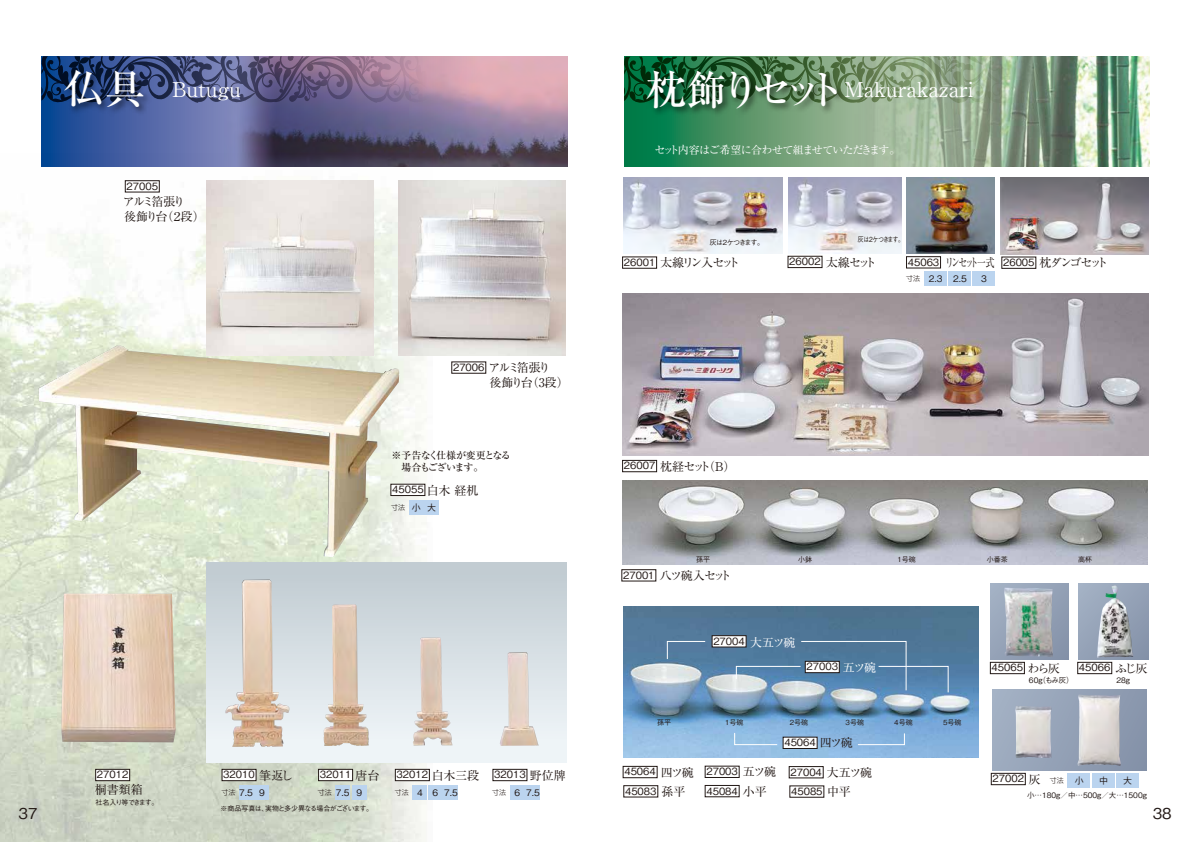
<style>
.page{position:relative;width:1191px;height:842px;background:#fff}
.page>*{position:absolute;margin:0;border:0;box-sizing:border-box;transform-origin:0 0}
.t1{font:20.4px "Ryumin Pro";color:#fff}
.t2{font:500 15px "Gothic BBB Pro";color:#221815}
.t3{font:12px "Ryumin Pro";letter-spacing:-.175em;color:#221815}
.t4{font:12px/15px "Ryumin Pro";letter-spacing:-.195em;color:#221815}
.t5{font:12px "Ryumin Pro";letter-spacing:-.2em;color:#221815}
.t6{font:12px "Ryumin Pro";letter-spacing:-.11em;color:#221815}
.t7{font:12px "Ryumin Pro";letter-spacing:-.21em;color:#221815;scale:.73 1}
.t8{font:12px "Ryumin Pro";letter-spacing:-.11em;color:#fff}
.t9{font:11px "Ryumin Pro";letter-spacing:-.085em;color:#fff}
.t10{font:500 10px/19.3px "Gothic BBB Pro";color:#221815}
.t11{font:500 10px/12px "Ryumin Pro";letter-spacing:-.115em;color:#221815}
.t12{font:500 9px "Gothic BBB Pro";color:#221815}
.t13{font:500 7.5px "Gothic BBB Pro";color:#221815}
.t14{font:500 7px "Gothic BBB Pro";letter-spacing:-.065em;color:#221815}
.t15{font:500 7px "Gothic BBB Pro";letter-spacing:-.085em;color:#221815}
.t16{font:500 7px "Gothic BBB Pro";letter-spacing:-.15em;color:#221815}
.t17{font:500 7px "Gothic BBB Pro";letter-spacing:-.065em;color:#221815;scale:.85 1}
.t18{font:300 7px "Shin Go";color:#221815}
.s1{font-weight:500;font-size:40.9px}
.s2{font-family:"Ryumin Pro";font-weight:400;font-size:12px}
.s3{font-family:"Gothic BBB Pro";font-weight:500;font-size:9px}
.s4{font-family:"Gothic BBB Pro";font-weight:500;font-size:10px}
.s5{font-family:"Shin Go";font-weight:300;font-size:7px}
</style>
<div class="page">
<img style="left:0;top:56px;width:1150px;height:786px">
<h1 class="t1" style="left:63px;top:73px;width:179px"><span class="s1">仏具</span> Butugu</h1>
<h1 class="t1" style="left:645px;top:73px;width:329px"><span class="s1">枕飾りセット</span>Makurakazari</h1>
<p class="t10" style="left:126px;top:175px;width:33px">27005</p>
<p class="t4" style="left:123px;top:193px;width:84px">アルミ箔張り<br>後飾り台（２段）</p>
<p class="t4" style="left:488px;top:360px;width:82px">アルミ箔張り<br>後飾り台（3段）</p>
<p class="t10" style="left:453px;top:356px;width:33px">27006</p>
<p class="t11" style="left:391px;top:449px;width:121px">※予告なく仕様が変更となる　場合もございます。</p>
<p class="t10" style="left:392px;top:479px;width:88px">45055 <span class="s2">白木 経机</span></p>
<p class="t18" style="left:391px;top:503px;width:47px">寸法 <span class="s3">小大</span></p>
<p class="t9" style="left:654px;top:141px;width:247px">セット内容はご希望に合わせて組ませていただきます。</p>
<p class="t14" style="left:709px;top:236px;width:56px">灰は2ケつきます。</p>
<p class="t17" style="left:858px;top:234px;width:56px">灰は2ケつきます。</p>
<p class="t3" style="left:624px;top:253px;width:118px"><span class="s4">26001</span> 太線リン入セット</p>
<p class="t10" style="left:789px;top:251px;width:89px">26002 <span class="s2">太線セット</span></p>
<p class="t7" style="left:907px;top:253px;width:120px"><span class="s4">45063</span> リンセット一式</p>
<p class="t12" style="left:906px;top:272px;width:62px"><span class="s5">寸法</span> 2.3 2.5</p>
<p class="t12" style="left:981px;top:272px;width:7px">3</p>
<p class="t5" style="left:1003px;top:253px;width:107px"><span class="s4">26005</span> 枕ダンゴセット</p>
<p class="t3" style="left:624px;top:457px;width:113px"><span class="s4">26007</span> 枕経セット（B）</p>
<p class="t14" style="left:696px;top:554px;width:15px">孫平</p>
<p class="t14" style="left:798px;top:554px;width:15px">小鉢</p>
<p class="t14" style="left:897px;top:554px;width:20px">1号碗</p>
<p class="t14" style="left:987px;top:554px;width:22px">小番茶</p>
<p class="t14" style="left:1078px;top:554px;width:15px">高杯</p>
<p class="t6" style="left:623px;top:566px;width:110px"><span class="s4">27001</span> 八ツ碗入セット</p>
<p class="t8" style="left:750px;top:633px;width:47px">大五ツ碗</p>
<p class="t10" style="left:713px;top:630px;width:33px">27004</p>
<p class="t8" style="left:843px;top:658px;width:35px">五ツ碗</p>
<p class="t10" style="left:806px;top:656px;width:33px">27003</p>
<p class="t14" style="left:657px;top:717px;width:15px">孫平</p>
<p class="t14" style="left:725px;top:717px;width:20px">1号碗</p>
<p class="t14" style="left:790px;top:717px;width:20px">2号碗</p>
<p class="t14" style="left:845px;top:717px;width:20px">3号碗</p>
<p class="t14" style="left:894px;top:717px;width:20px">4号碗</p>
<p class="t14" style="left:943px;top:717px;width:20px">5号碗</p>
<p class="t3" style="left:819px;top:733px;width:35px">四ツ碗</p>
<p class="t10" style="left:784px;top:731px;width:33px">45064</p>
<p class="t10" style="left:991px;top:657px;width:70px">45065 <span class="s2">わら灰</span></p>
<p class="t13" style="left:1029px;top:674px;width:46px">60g（もみ灰）</p>
<p class="t10" style="left:1079px;top:657px;width:70px">45066 <span class="s2">ふじ灰</span></p>
<p class="t13" style="left:1116px;top:674px;width:15px">28g</p>
<p class="t10" style="left:624px;top:761px;width:249px">45064 <span class="s2">四ツ碗</span> 27003 <span class="s2">五ツ碗</span> 27004 <span class="s2">大五ツ碗<br></span>45083 <span class="s2">孫平</span></p>
<p class="t10" style="left:396px;top:764px;width:84px">32012 <span class="s2">白木三段</span></p>
<p class="t12" style="left:395px;top:785px;width:64px"><span class="s5">寸法</span> 4 6 7.5</p>
<p class="t10" style="left:223px;top:764px;width:71px">32010 <span class="s2">筆返し</span></p>
<p class="t12" style="left:221px;top:785px;width:45px"><span class="s5">寸法</span> 7.5 9</p>
<p class="t10" style="left:494px;top:764px;width:73px">32013 <span class="s2">野位牌</span></p>
<p class="t12" style="left:492px;top:785px;width:49px"><span class="s5">寸法</span> 6 7.5</p>
<p class="t10" style="left:320px;top:764px;width:61px">32011 <span class="s2">唐台</span></p>
<p class="t12" style="left:318px;top:785px;width:46px"><span class="s5">寸法</span> 7.5 9</p>
<p class="t10" style="left:97px;top:764px;width:33px">27012</p>
<p class="t16" style="left:96px;top:796px;width:64px">社名入り等できます。</p>
<p class="t10" style="left:992px;top:768px;width:93px">27002 <span class="s2">灰</span> <span class="s5">寸法</span> <sub>小</sub></p>
<p class="t12" style="left:1099px;top:773px;width:10px">中</p>
<p class="t12" style="left:1123px;top:773px;width:10px">大</p>
<p class="t13" style="left:1027px;top:789px;width:121px">小…180g／中…500g／大…1500g</p>
<p class="t3" style="left:95px;top:780px;width:49px">桐書類箱</p>
<p class="t10" style="left:706px;top:780px;width:62px">45084 <span class="s2">小平</span></p>
<p class="t10" style="left:791px;top:780px;width:61px">45085 <span class="s2">中平</span></p>
<p class="t15" style="left:220px;top:803px;width:154px">※商品写真は、実物と多少異なる場合がございます。</p>
<h2 class="t2" style="left:19px;top:801px;width:20px">37</h2>
<h2 class="t2" style="left:1152px;top:801px;width:20px">38</h2>
</div>
